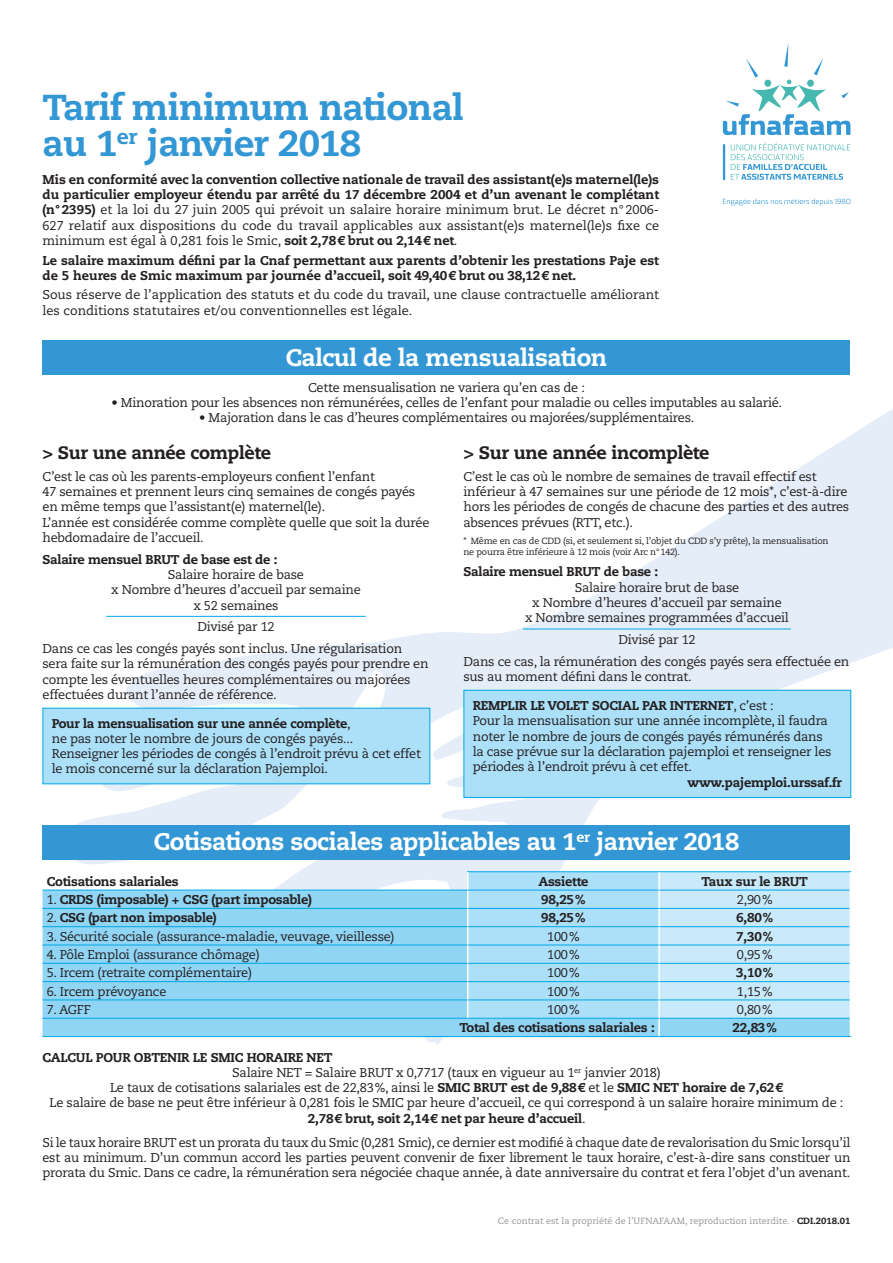
<style>
.page{position:relative;width:893px;height:1263px;background:#fff}
.page>*{position:absolute;margin:0;border:0;box-sizing:border-box;transform-origin:0 0}
.t1{font:800 36px/36px "Caecilia LT Std";letter-spacing:-.02em;color:#3297d4}
.t2{font:800 24px "Caecilia LT Std";letter-spacing:-.02em;color:#fff}
.t3{font:800 18px "Caecilia LT Std";letter-spacing:-.02em;color:#231f20}
.t4{font:12.75px/15.3px "Caecilia LT Std";letter-spacing:-.02em;color:#231f20}
.t5{font:800 12.75px/15.3px "Caecilia LT Std";letter-spacing:-.02em;color:#231f20;text-align:justify}
.t6{font:800 12.75px/15.3px "Caecilia LT Std";color:#231f20}
.t7{font:12.75px/15.3px "Caecilia LT Std";color:#231f20}
.t8{font:9px/10.8px "Caecilia LT Std";letter-spacing:-.02em;color:#231f20}
.t9{font:9px "Caecilia LT Std";color:#939599}
.s1{font-weight:400}
.s2{font-weight:800}
.s3{font-weight:800;color:#231f20}
</style>
<div class="page">
<svg style="left:63px;top:409px;width:830px;height:636px"></svg>
<div style="left:43px;top:340px;width:807px;height:34px;background:#3297d4"></div>
<hr style="left:106px;top:616px;width:260px;height:1px;background:#00a7e8">
<div style="left:43px;top:708px;width:387px;height:76px;background:#acdff8"></div>
<div style="left:43px;top:708px;width:387px;height:76px;border:1px solid #00a7e8"></div>
<hr style="left:523px;top:629px;width:268px;height:1px;background:#00a7e8">
<div style="left:464px;top:690px;width:387px;height:107px;background:#acdff8"></div>
<div style="left:463px;top:690px;width:388px;height:108px;border:1px solid #00a7e8"></div>
<div style="left:43px;top:825px;width:807px;height:34px;background:#3297d4"></div>
<div style="left:43px;top:891px;width:424px;height:145px;background:#91d5f5"></div>
<hr style="left:467px;top:871px;width:192px;height:1px;background:#00a7e8">
<hr style="left:659px;top:871px;width:192px;height:1px;background:#00a7e8">
<hr style="left:43px;top:908px;width:425px;height:1px;background:#00a7e8">
<hr style="left:43px;top:926px;width:425px;height:1px;background:#00a7e8">
<hr style="left:43px;top:945px;width:425px;height:1px;background:#00a7e8">
<hr style="left:43px;top:963px;width:425px;height:1px;background:#00a7e8">
<hr style="left:43px;top:981px;width:425px;height:1px;background:#00a7e8">
<hr style="left:43px;top:999px;width:425px;height:1px;background:#00a7e8">
<hr style="left:43px;top:1018px;width:425px;height:1px;background:#00a7e8">
<hr style="left:43px;top:1036px;width:425px;height:1px;background:#00a7e8">
<hr style="left:468px;top:1036px;width:191px;height:1px;background:#00a7e8">
<hr style="left:659px;top:1036px;width:192px;height:1px;background:#00a7e8">
<svg style="left:467px;top:872px;width:384px;height:164px;background:#addff7"></svg>
<hr style="left:43px;top:890px;width:425px;height:1px;background:#00a7e8">
<svg style="left:723px;top:43px;width:127px;height:92px"></svg>
<svg style="left:723px;top:144px;width:2px;height:36px"></svg>
<svg style="left:731px;top:143px;width:119px;height:37px"></svg>
<svg style="left:723px;top:199px;width:127px;height:6px"></svg>
<h1 class="t1" style="left:43px;top:89px;width:423px">Tarif minimum national au 1<sup>er</sup> janvier 2018</h1>
<p class="t5" style="left:43px;top:172px;width:618px">Mis en conformité avec la convention collective nationale de travail des assistant(e)s maternel(le)s du particulier employeur étendu par arrêté du 17 décembre 2004 et d’un avenant le complétant (n°2395) <span class="s1">et la loi du 27 juin 2005 qui prévoit un salaire horaire minimum brut. Le décret n°2006- 627 relatif aux dispositions du code du travail applicables aux assistant(e)s maternel(le)s fixe ce minimum est égal à 0,281 fois le Smic,</span> soit 2,78€ brut ou 2,14€ net<span class="s1">.</span></p>
<p class="t6" style="left:43px;top:252px;width:618px">Le salaire maximum défini par la Cnaf permettant aux parents d’obtenir les prestations Paje est de 5 heures de Smic maximum par journée d’accueil, soit 49,40€ brut ou 38,12€ net.</p>
<p class="t7" style="left:43px;top:288px;width:618px">Sous réserve de l’application des statuts et du code du travail, une clause contractuelle améliorant les conditions statutaires et/ou conventionnelles est légale.</p>
<h2 class="t2" style="left:286px;top:342px;width:323px">Calcul de la mensualisation</h2>
<p class="t4" style="left:308px;top:380px;width:278px">Cette mensualisation ne variera qu’en cas de :</p>
<p class="t4" style="left:111px;top:395px;width:672px">• Minoration pour les absences non rémunérées, celles de l’enfant pour maladie ou celles imputables au salarié.</p>
<p class="t4" style="left:199px;top:410px;width:497px">• Majoration dans le cas d’heures complémentaires ou majorées/supplémentaires.</p>
<h3 class="t3" style="left:43px;top:442px;width:230px">&gt; Sur une année complète</h3>
<p class="t4" style="left:43px;top:469px;width:388px">C’est le cas où les parents-employeurs confient l’enfant<br>47 semaines et prennent leurs cinq semaines de congés payés en même temps que l’assistant(e) maternel(le).<br>L’année est considérée comme complète quelle que soit la durée hebdomadaire de l’accueil.</p>
<p class="t5" style="left:43px;top:552px;width:237px">Salaire mensuel BRUT de base est de :</p>
<p class="t4" style="left:111px;top:567px;width:251px;text-align:center">Salaire horaire de base<br>x Nombre d’heures d’accueil par semaine x 52 semaines</p>
<p class="t4" style="left:43px;top:616px;width:361px;line-height:21.8px;text-indent:155px">Divisé par 12<br>Dans ce cas les congés payés sont inclus. Une régularisation</p>
<p class="t4" style="left:43px;top:656px;width:388px">sera faite sur la rémunération des congés payés pour prendre en compte les éventuelles heures complémentaires ou majorées effectuées durant l’année de référence.</p>
<p class="t4" style="left:52px;top:716px;width:371px"><span class="s2">Pour la mensualisation sur une année complète</span>,<br>ne pas noter le nombre de jours de congés payés...<br>Renseigner les périodes de congés à l’endroit prévu à cet effet le mois concerné sur la déclaration Pajemploi.</p>
<h3 class="t3" style="left:463px;top:442px;width:248px">&gt; Sur une année incomplète</h3>
<p class="t4" style="left:463px;top:469px;width:387px">C’est le cas où le nombre de semaines de travail effectif est inférieur à 47 semaines sur une période de 12 mois*, c’est-à-dire hors les périodes de congés de chacune des parties et des autres absences prévues (RTT, etc.).</p>
<p class="t8" style="left:463px;top:535px;width:367px">* Même en cas de CDD (si, et seulement si, l’objet du CDD s’y prête), la mensualisation ne pourra être inférieure à 12 mois (voir Arc n°142).</p>
<p class="t5" style="left:463px;top:564px;width:196px">Salaire mensuel BRUT de base :</p>
<p class="t4" style="left:525px;top:580px;width:265px;text-align:center">Salaire horaire brut de base<br>x Nombre d’heures d’accueil par semaine<br>x Nombre semaines programmées d’accueil</p>
<p class="t4" style="left:463px;top:629px;width:387px;line-height:21.8px;text-align:center">Divisé par 12<br>Dans ce cas, la rémunération des congés payés sera effectuée en</p>
<p class="t4" style="left:463px;top:669px;width:230px">sus au moment défini dans le contrat.</p>
<p class="t4" style="left:473px;top:698px;width:360px"><span class="s2">REMPLIR LE VOLET SOCIAL PAR INTERNET</span>, c’est :<br>Pour la mensualisation sur une année incomplète, il faudra noter le nombre de jours de congés payés rémunérés dans la case prévue sur la déclaration pajemploi et renseigner les périodes à l’endroit prévu à cet effet.</p>
<p class="t5" style="left:687px;top:774px;width:156px">www.pajemploi.urssaf.fr</p>
<h2 class="t2" style="left:154px;top:827px;width:587px">Cotisations sociales applicables au 1<sup>er</sup> janvier 2018</h2>
<p class="t5" style="left:47px;top:874px;width:133px">Cotisations salariales</p>
<p class="t5" style="left:538px;top:874px;width:52px">Assiette</p>
<p class="t5" style="left:702px;top:874px;width:108px">Taux sur le BRUT</p>
<p class="t5" style="left:47px;top:892px;width:267px"><span class="s1">1.</span> CRDS (imposable) + CSG (part imposable)</p>
<p class="t5" style="left:541px;top:892px;width:46px">98,25%</p>
<p class="t4" style="left:737px;top:892px;width:37px">2,90%</p>
<p class="t5" style="left:47px;top:910px;width:171px"><span class="s1">2.</span> CSG (part non imposable)</p>
<p class="t5" style="left:541px;top:910px;width:46px">98,25%</p>
<p class="t5" style="left:736px;top:910px;width:39px">6,80%</p>
<p class="t4" style="left:47px;top:929px;width:349px">3. Sécurité sociale (assurance-maladie, veuvage, vieillesse)</p>
<p class="t4" style="left:547px;top:929px;width:34px">100%</p>
<p class="t5" style="left:736px;top:929px;width:39px">7,30%</p>
<p class="t4" style="left:47px;top:947px;width:214px">4. Pôle Emploi (assurance chômage)</p>
<p class="t4" style="left:547px;top:947px;width:34px">100%</p>
<p class="t4" style="left:737px;top:947px;width:37px">0,95%</p>
<p class="t4" style="left:47px;top:965px;width:207px">5. Ircem (retraite complémentaire)</p>
<p class="t4" style="left:547px;top:965px;width:34px">100%</p>
<p class="t5" style="left:736px;top:965px;width:39px">3,10%</p>
<p class="t4" style="left:47px;top:984px;width:121px">6. Ircem prévoyance</p>
<p class="t4" style="left:547px;top:984px;width:34px">100%</p>
<p class="t4" style="left:737px;top:984px;width:37px">1,15%</p>
<p class="t4" style="left:47px;top:1002px;width:46px">7. AGFF</p>
<p class="t4" style="left:547px;top:1002px;width:34px">100%</p>
<p class="t4" style="left:737px;top:1002px;width:37px">0,80%</p>
<p class="t5" style="left:459px;top:1020px;width:197px">Total des cotisations salariales :</p>
<p class="t5" style="left:733px;top:1020px;width:46px">22,83%</p>
<p class="t5" style="left:43px;top:1049px;width:18px">Calcul</p>
<p class="t5" style="left:96px;top:1049px;width:10px">pour</p>
<p class="t5" style="left:134px;top:1049px;width:9px">obtenir</p>
<p class="t5" style="left:193px;top:1049px;width:35px">le Smic</p>
<p class="t5" style="left:247px;top:1049px;width:19px">horaire</p>
<p class="t5" style="left:307px;top:1049px;width:10px">net</p>
<p class="t4" style="left:232px;top:1065px;width:430px">Salaire NET = Salaire BRUT x 0,7717 (taux en vigueur au 1<sup>er</sup> janvier 2018)</p>
<p class="t4" style="left:110px;top:1080px;width:373px">Le taux de cotisations salariales est de 22,83%, ainsi le <span class="s2">SMIC brut</span></p>
<p class="t5" style="left:511px;top:1080px;width:274px">est de 9,88€ <span class="s1">et le</span> SMIC NET horaire de 7,62€</p>
<p class="t4" style="left:50px;top:1095px;width:795px">Le salaire de base ne peut être inférieur à 0,281 fois le SMIC par heure d’accueil, ce qui correspond à un salaire horaire minimum de :</p>
<p class="t5" style="left:308px;top:1111px;width:279px">2,78€ brut, soit 2,14€ net par heure d’accueil<span class="s1">.</span></p>
<p class="t4" style="left:43px;top:1135px;width:809px;text-align:justify">Si le taux horaire BRUT est un prorata du taux du Smic (0,281 Smic), ce dernier est modifié à chaque date de revalorisation du Smic lorsqu’il est au minimum. D’un commun accord les parties peuvent convenir de fixer librement le taux horaire, c’est-à-dire sans constituer un prorata du Smic. Dans ce cadre, la rémunération sera négociée chaque année, à date anniversaire du contrat et fera l’objet d’un avenant.</p>
<p class="t9" style="left:498px;top:1215px;width:354px">Ce contrat est la propriété de l’UFNAFAAM, reproduction interdite. · <span class="s3">CDI.2018.01</span></p>
</div>
